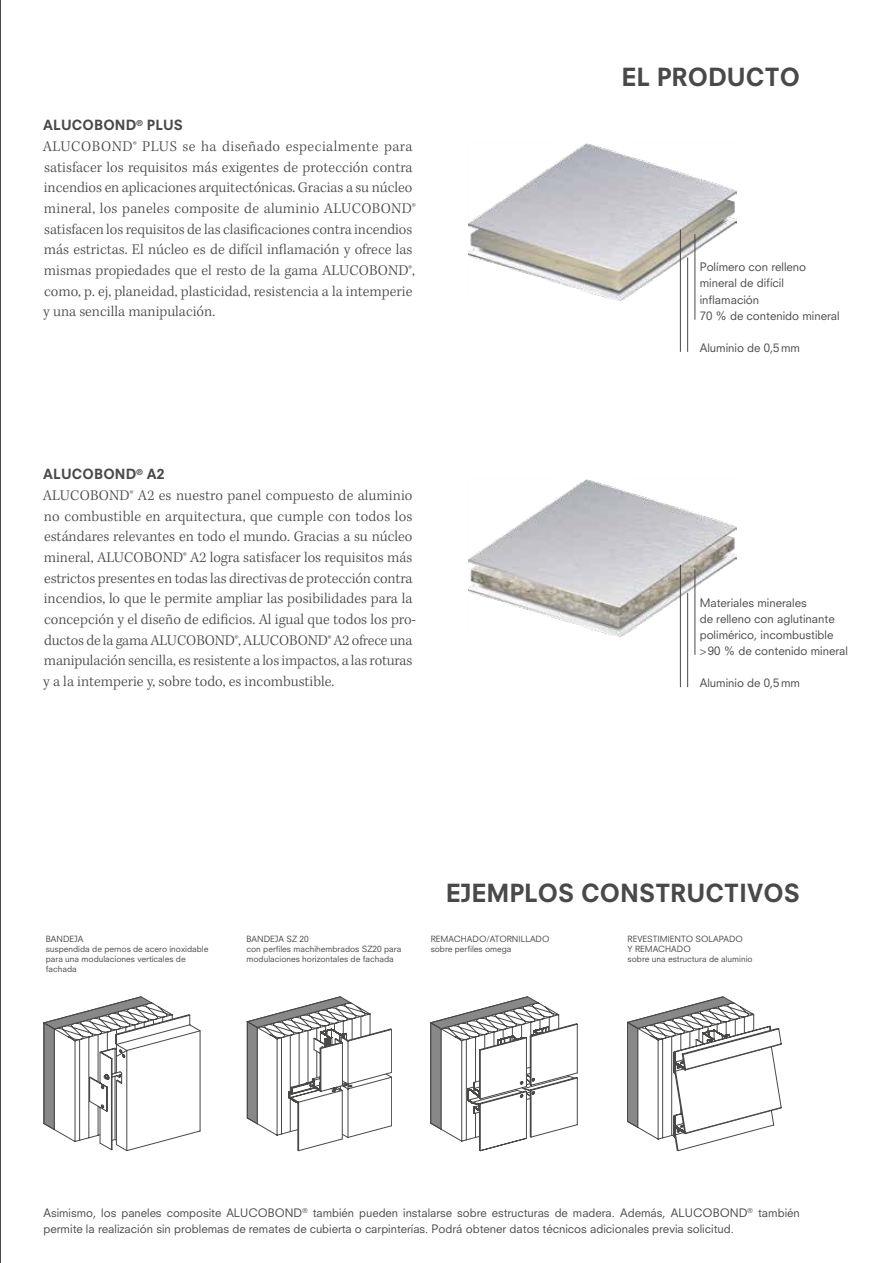
<style>
.page{position:relative;width:893px;height:1263px;background:#fff}
.page>*{position:absolute;margin:0;border:0;box-sizing:border-box;transform-origin:0 0}
.t1{font:800 24.3px "Neuzeit SLT Std";color:#494948}
.t2{font:300 15.15px/20.7px "Kepler Std";color:#494948}
.t3{font:800 13.65px "Neuzeit SLT Std";letter-spacing:.01em;color:#494948}
.t4{font:11.4px/16px "Neuzeit SLT Std";color:#494948}
.t5{font:8.4px/9.9px "Neuzeit SLT Std";color:#494948}
</style>
<div class="page">
<img style="left:468px;top:144px;width:269px;height:157px">
<img style="left:468px;top:479px;width:269px;height:157px">
<hr style="left:695px;top:234px;width:1px;height:86px;background:#494948">
<hr style="left:687px;top:258px;width:1px;height:94px;background:#494948">
<hr style="left:680px;top:230px;width:1px;height:122px;background:#494948">
<hr style="left:695px;top:569px;width:1px;height:86px;background:#494948">
<hr style="left:687px;top:593px;width:1px;height:94px;background:#494948">
<hr style="left:680px;top:565px;width:1px;height:122px;background:#494948">
<svg style="left:627px;top:996px;width:155px;height:155px"></svg>
<svg style="left:430px;top:996px;width:148px;height:155px"></svg>
<svg style="left:247px;top:996px;width:145px;height:155px"></svg>
<svg style="left:44px;top:996px;width:156px;height:155px"></svg>
<hr style="left:0;top:0;width:1px;height:1263px;background:#494948">
<p class="t3" style="left:43px;top:117px;width:141px">ALUCOBOND<sup>®</sup> PLUS</p>
<p class="t2" style="left:43px;top:137px;width:374px">ALUCOBOND® PLUS se ha diseñado especialmente para satisfacer los requisitos más exigentes de protección contra incendios en aplicaciones arquitectónicas. Gracias a su núcleo mineral, los paneles composite de aluminio ALUCOBOND® satisfacen los requisitos de las clasificaciones contra incendios más estrictas. El núcleo es de difícil inflamación y ofrece las mismas propiedades que el resto de la gama ALUCOBOND®, como, p. ej, planeidad, plasticidad, resistencia a la intemperie y una sencilla manipulación.</p>
<p class="t3" style="left:43px;top:466px;width:123px">ALUCOBOND<sup>®</sup> A2</p>
<p class="t2" style="left:43px;top:486px;width:375px">ALUCOBOND® A2 es nuestro panel compuesto de aluminio no combustible en arquitectura, que cumple con todos los estándares relevantes en todo el mundo. Gracias a su núcleo mineral, ALUCOBOND® A2 logra satisfacer los requisitos más estrictos presentes en todas las directivas de protección contra incendios, lo que le permite ampliar las posibilidades para la concepción y el diseño de edificios. Al igual que todos los pro&shy;ductos de la gama ALUCOBOND®, ALUCOBOND® A2 ofrece una manipulación sencilla, es resistente a los impactos, a las roturas y a la intemperie y, sobre todo, es incombustible.</p>
<h1 class="t1" style="left:622px;top:63px;width:180px">EL PRODUCTO</h1>
<p class="t4" style="left:700px;top:259px;width:142px">Polímero con relleno mineral de difícil inflamación<br>70 % de contenido mineral</p>
<p class="t4" style="left:700px;top:340px;width:102px">Aluminio de 0,5mm</p>
<p class="t4" style="left:700px;top:594px;width:150px">Materiales minerales<br>de relleno con aglutinante polimérico, incombustible &gt;90 % de contenido mineral</p>
<p class="t4" style="left:700px;top:675px;width:102px">Aluminio de 0,5mm</p>
<h1 class="t1" style="left:446px;top:878px;width:355px">EJEMPLOS CONSTRUCTIVOS</h1>
<p class="t5" style="left:246px;top:934px;width:156px">BANDEJA SZ 20<br>con perfiles machihembrados SZ20 para modulaciones horizontales de fachada</p>
<p class="t5" style="left:46px;top:934px;width:164px">BANDEJA<br>suspendida de pernos de acero inoxidable para una modulaciones verticales de fachada</p>
<p class="t5" style="left:628px;top:934px;width:127px">REVESTIMIENTO SOLAPADO<br>Y REMACHADO<br>sobre una estructura de aluminio</p>
<p class="t5" style="left:431px;top:934px;width:120px">REMACHADO/ATORNILLADO sobre perfiles omega</p>
<p class="t4" style="left:44px;top:1204px;width:758px">Asimismo, los paneles composite ALUCOBOND<sup>®</sup> también pueden instalarse sobre estructuras de madera. Además, ALUCOBOND<sup>®</sup> también permite la realización sin problemas de remates de cubierta o carpinterías. Podrá obtener datos técnicos adicionales previa solicitud.</p>
</div>
